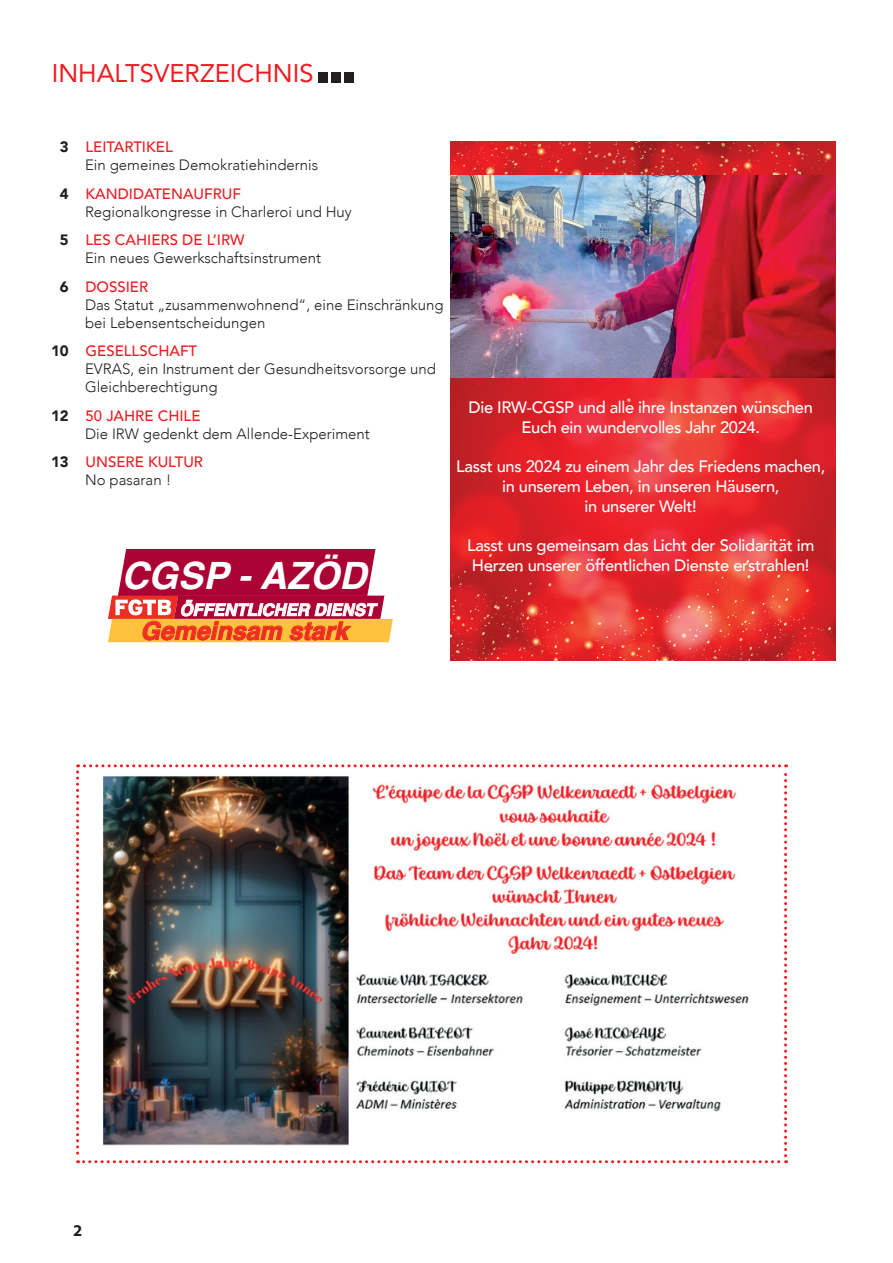
<style>
.page{position:relative;width:893px;height:1263px;background:#fff}
.page>*{position:absolute;margin:0;border:0;box-sizing:border-box;transform-origin:0 0}
.t1{font:italic 700 37.65px "Helvetica";color:#fff}
.t2{font:25.5px "Avenir";color:#ee1d23}
.t3{font:italic 700 24.9px "Helvetica";color:#ee2e22}
.t4{font:italic 700 16.8px "Helvetica";color:#fff}
.t5{font:500 16.5px/19.8px "Avenir";letter-spacing:-.02em;color:#fff;text-align:center}
.t6{font:700 16.5px "Myriad Pro";color:#231f20}
.t7{font:300 15px/18px "Avenir";color:#231f20}
.t8{font:500 15px/18px "Avenir";color:#ee1d23;text-align:center}
.s1{font-weight:900}
.s2{font-weight:500;color:#ee1d23}
.s3{font-weight:900;color:#fff}
.s4{font-weight:900;color:#231f20}
.s5{font-weight:300;color:#231f20}
</style>
<div class="page">
<div style="left:318px;top:72px;width:10px;height:11px;background:#231f20"></div>
<div style="left:331px;top:72px;width:10px;height:11px;background:#231f20"></div>
<div style="left:344px;top:72px;width:10px;height:11px;background:#231f20"></div>
<img style="left:451px;top:142px;width:384px;height:518px">
<img style="left:451px;top:175px;width:384px;height:202px">
<img style="left:76px;top:764px;width:711px;height:399px">
<svg style="left:108px;top:549px;width:285px;height:93px;background:#cc4f4f"></svg>
<h2 class="t2" style="left:52px;top:53px;width:263px">INHALTSVERZEICHNIS</h2>
<p class="t7" style="left:85px;top:138px;width:235px;text-indent:-25px"><span class="s1">3</span> <span class="s2">LEITARTIKEL<br></span>Ein gemeines Demokratiehindernis</p>
<p class="t7" style="left:85px;top:185px;width:268px;text-indent:-25px"><span class="s1">4</span> <span class="s2">KANDIDATENAUFRUF<br></span>Regionalkongresse in Charleroi und Huy</p>
<p class="t7" style="left:85px;top:231px;width:238px;text-indent:-25px"><span class="s1">5</span> <span class="s2">LES CAHIERS DE L’IRW<br></span>Ein neues Gewerkschaftsinstrument</p>
<p class="t7" style="left:85px;top:278px;width:360px;text-indent:-34px"><span class="s3">0</span><span class="s1">6</span> <span class="s2">DOSSIER<br></span>Das Statut „zusammenwohnend“, eine Einschränkung bei Lebensentscheidungen</p>
<p class="t7" style="left:85px;top:342px;width:353px;text-indent:-34px"><span class="s1">10</span> <span class="s2">GESELLSCHAFT<br></span>EVRAS, ein Instrument der Gesundheitsvorsorge und<br>Gleichberechtigung</p>
<p class="t7" style="left:85px;top:407px;width:286px;text-indent:-34px"><span class="s1">12</span> <span class="s2">50 JAHRE CHILE<br></span>Die IRW gedenkt dem Allende-Experiment</p>
<p class="t8" style="left:51px;top:452px;width:154px"><span class="s4">13</span> UNSERE KULTUR<br><span class="s5">No pasaran !</span></p>
<h1 class="t1" style="left:121px;top:544px;width:246px">CGSP - AZÖD</h1>
<p class="t4" style="left:180px;top:596px;width:197px">ÖFFENTLICHER DIENST</p>
<h3 class="t3" style="left:140px;top:610px;width:209px">Gemeinsam stark</h3>
<p class="t5" style="left:469px;top:396px;width:346px">Die IRW-CGSP und alle ihre Instanzen wünschen<br>Euch ein wundervolles Jahr 2024.</p>
<p class="t5" style="left:456px;top:456px;width:370px">Lasst uns 2024 zu einem Jahr des Friedens machen, in unserem Leben, in unseren Häusern,<br>in unserer Welt!</p>
<p class="t5" style="left:467px;top:535px;width:349px;text-align:left">Lasst uns gemeinsam das Licht der Solidarität im<br>Herzen unserer öffentlichen Dienste erstrahlen!</p>
<p class="t6" style="left:73px;top:1220px;width:11px">2</p>
</div>
